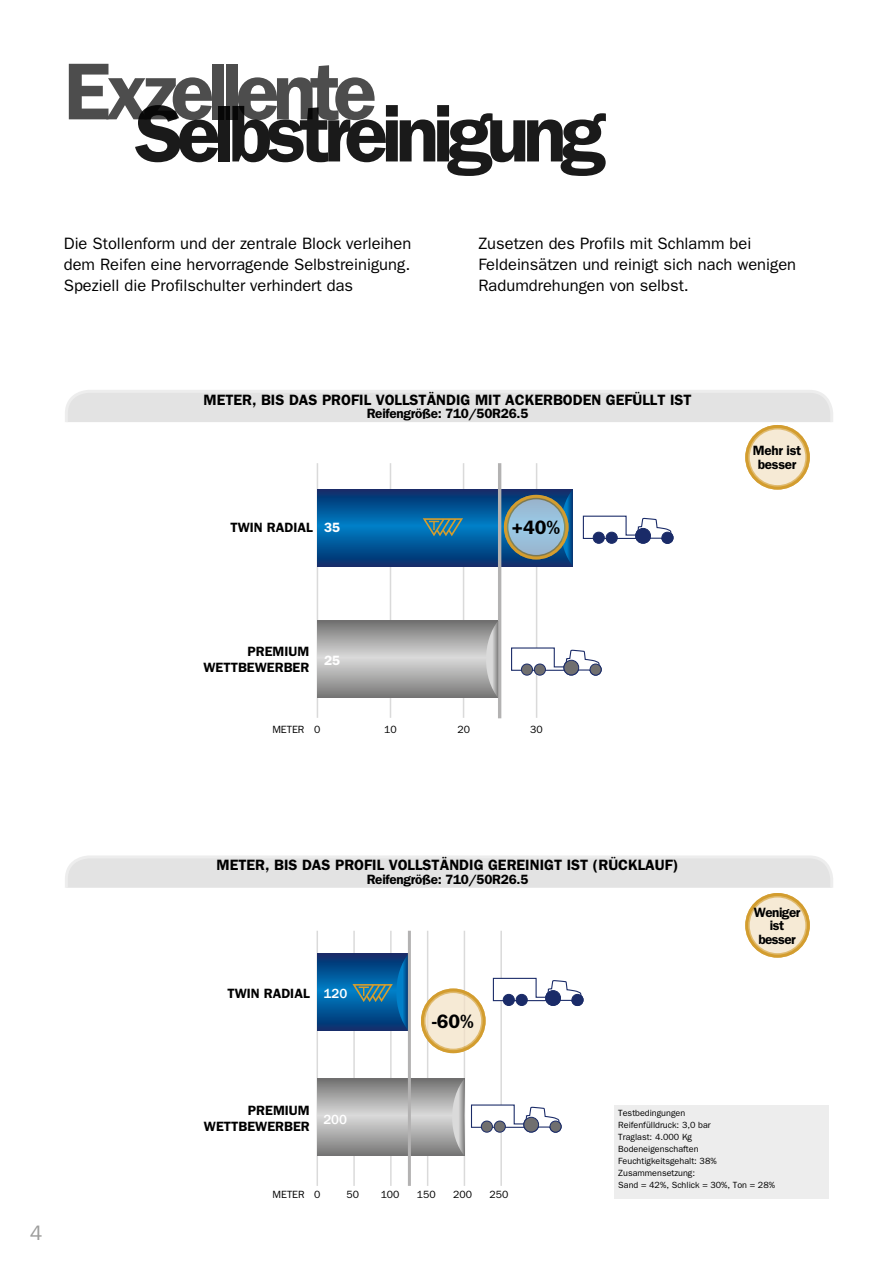
<style>
.page{position:relative;width:893px;height:1263px;background:#fff}
.page>*{position:absolute;margin:0;border:0;box-sizing:border-box;transform-origin:0 0}
.t1{font:600 81px "ITC Franklin Gothic Std";letter-spacing:-.085em;color:#000}
.t2{font:21px "ITC Franklin Gothic Std";color:#9d9d9c}
.t3{font:600 19.5px "ITC Franklin Gothic Std";color:#000}
.t4{font:16.5px/21px "ITC Franklin Gothic Std";color:#000;text-align:justify}
.t5{font:600 15px "ITC Franklin Gothic Std";color:#000}
.t6{font:600 13.5px/13.5px "ITC Franklin Gothic Std";letter-spacing:-.02em;color:#000;text-align:center}
.t7{font:600 13.5px/16.2px "ITC Franklin Gothic Std";color:#000;text-align:right}
.t8{font:600 13.5px/13.5px "ITC Franklin Gothic Std";letter-spacing:-.04em;color:#000;text-align:center}
.t9{font:500 13.5px "Franklin Gothic";color:#fff}
.t10{font:600 13.5px "ITC Franklin Gothic Std";color:#fff}
.t11{font:10.5px "ITC Franklin Gothic Std";color:#000}
.t12{font:9px/12px "ITC Franklin Gothic Std";color:#000}
</style>
<div class="page">
<hr style="left:390px;top:463px;width:1px;height:255px;background:#dadada">
<hr style="left:317px;top:463px;width:1px;height:255px;background:#dadada">
<hr style="left:536px;top:463px;width:1px;height:255px;background:#dadada">
<hr style="left:463px;top:463px;width:1px;height:255px;background:#dadada">
<svg style="left:582px;top:515px;width:92px;height:29px"></svg>
<div style="left:662px;top:532px;width:11px;height:11px;background:#1a2b68;border-radius:50%"></div>
<div style="left:661px;top:532px;width:12px;height:12px;border:1px solid #1a2b68;border-radius:50%"></div>
<div style="left:636px;top:528px;width:14px;height:15px;background:#1a2b68;border-radius:50%"></div>
<div style="left:635px;top:528px;width:16px;height:15px;border:1px solid #1a2b68;border-radius:50%"></div>
<div style="left:606px;top:532px;width:11px;height:11px;background:#1a2b68;border-radius:50%"></div>
<div style="left:606px;top:532px;width:12px;height:12px;border:1px solid #1a2b68;border-radius:50%"></div>
<div style="left:593px;top:532px;width:11px;height:11px;background:#1a2b68;border-radius:50%"></div>
<div style="left:593px;top:532px;width:12px;height:12px;border:1px solid #1a2b68;border-radius:50%"></div>
<svg style="left:511px;top:643px;width:91px;height:33px"></svg>
<div style="left:590px;top:664px;width:11px;height:11px;background:#706f6f;border-radius:50%"></div>
<div style="left:590px;top:664px;width:12px;height:11px;border:1px solid #1a2b68;border-radius:50%"></div>
<div style="left:564px;top:660px;width:15px;height:15px;background:#706f6f;border-radius:50%"></div>
<div style="left:563px;top:660px;width:16px;height:15px;border:1px solid #1a2b68;border-radius:50%"></div>
<div style="left:534px;top:664px;width:11px;height:11px;background:#706f6f;border-radius:50%"></div>
<div style="left:534px;top:664px;width:12px;height:11px;border:1px solid #1a2b68;border-radius:50%"></div>
<div style="left:521px;top:664px;width:11px;height:11px;background:#706f6f;border-radius:50%"></div>
<div style="left:521px;top:664px;width:12px;height:11px;border:1px solid #1a2b68;border-radius:50%"></div>
<svg style="left:317px;top:489px;width:244px;height:77px;background:#065190"></svg>
<svg style="left:561px;top:489px;width:12px;height:77px"></svg>
<svg style="left:423px;top:518px;width:40px;height:18px"></svg>
<hr style="left:498px;top:463px;width:3px;height:255px;background:#b3b2b2">
<svg style="left:317px;top:621px;width:169px;height:77px;background:#a7a6a6"></svg>
<svg style="left:486px;top:621px;width:12px;height:77px"></svg>
<hr style="left:390px;top:931px;width:2px;height:255px;background:#dadada">
<hr style="left:353px;top:931px;width:2px;height:255px;background:#dadada">
<hr style="left:317px;top:931px;width:1px;height:255px;background:#dadada">
<hr style="left:500px;top:931px;width:2px;height:255px;background:#dadada">
<hr style="left:464px;top:931px;width:1px;height:255px;background:#dadada">
<hr style="left:427px;top:931px;width:1px;height:255px;background:#dadada">
<svg style="left:318px;top:954px;width:34px;height:77px;background:#035496"></svg>
<svg style="left:317px;top:1079px;width:135px;height:77px;background:#a7a6a6"></svg>
<svg style="left:452px;top:1079px;width:12px;height:77px"></svg>
<svg style="left:352px;top:954px;width:56px;height:77px;background:#0f588f"></svg>
<svg style="left:492px;top:966px;width:92px;height:40px"></svg>
<div style="left:572px;top:994px;width:11px;height:11px;background:#1a2b68;border-radius:50%"></div>
<div style="left:571px;top:994px;width:12px;height:12px;border:1px solid #1a2b68;border-radius:50%"></div>
<div style="left:546px;top:990px;width:14px;height:15px;background:#1a2b68;border-radius:50%"></div>
<div style="left:545px;top:990px;width:16px;height:16px;border:1px solid #1a2b68;border-radius:50%"></div>
<div style="left:516px;top:994px;width:11px;height:11px;background:#1a2b68;border-radius:50%"></div>
<div style="left:516px;top:994px;width:12px;height:12px;border:1px solid #1a2b68;border-radius:50%"></div>
<div style="left:503px;top:994px;width:11px;height:11px;background:#1a2b68;border-radius:50%"></div>
<div style="left:503px;top:994px;width:12px;height:12px;border:1px solid #1a2b68;border-radius:50%"></div>
<svg style="left:470px;top:1100px;width:92px;height:33px"></svg>
<div style="left:550px;top:1121px;width:11px;height:11px;background:#706f6f;border-radius:50%"></div>
<div style="left:550px;top:1121px;width:11px;height:11px;border:1px solid #1a2b68;border-radius:50%"></div>
<div style="left:524px;top:1117px;width:15px;height:15px;background:#706f6f;border-radius:50%"></div>
<div style="left:523px;top:1117px;width:16px;height:15px;border:1px solid #1a2b68;border-radius:50%"></div>
<div style="left:494px;top:1121px;width:11px;height:11px;background:#706f6f;border-radius:50%"></div>
<div style="left:494px;top:1121px;width:12px;height:11px;border:1px solid #1a2b68;border-radius:50%"></div>
<div style="left:481px;top:1121px;width:11px;height:11px;background:#706f6f;border-radius:50%"></div>
<div style="left:481px;top:1121px;width:12px;height:11px;border:1px solid #1a2b68;border-radius:50%"></div>
<hr style="left:408px;top:931px;width:3px;height:255px;background:#b3b2b2">
<svg style="left:65px;top:390px;width:768px;height:32px;background:#e4e4e4"></svg>
<svg style="left:65px;top:856px;width:768px;height:32px;background:#e4e4e4"></svg>
<svg style="left:747px;top:427px;width:61px;height:60px;background:#f3e3c7"></svg>
<div style="left:745px;top:425px;width:65px;height:65px;border:4px solid #d39d2f;border-radius:50%"></div>
<div style="left:745px;top:425px;width:65px;height:65px;border:3px solid #d39d2f;border-radius:50%"></div>
<svg style="left:747px;top:895px;width:61px;height:60px;background:#f3e3c7"></svg>
<div style="left:745px;top:893px;width:65px;height:65px;border:4px solid #d39d2f;border-radius:50%"></div>
<div style="left:745px;top:893px;width:65px;height:65px;border:3px solid #d39d2f;border-radius:50%"></div>
<svg style="left:506px;top:497px;width:60px;height:60px;background:#98bccf"></svg>
<div style="left:504px;top:495px;width:64px;height:64px;border:4px solid #d39d2f;border-radius:50%"></div>
<div style="left:504px;top:495px;width:64px;height:64px;border:3px solid #d39d2f;border-radius:50%"></div>
<svg style="left:423px;top:991px;width:60px;height:60px;background:#f2e3c8"></svg>
<div style="left:421px;top:988px;width:65px;height:65px;border:4px solid #d39d2f;border-radius:50%"></div>
<div style="left:421px;top:988px;width:65px;height:65px;border:3px solid #d39d2f;border-radius:50%"></div>
<div style="left:614px;top:1106px;width:215px;height:93px;background:#ededed"></div>
<h1 class="t1" style="left:64px;top:44px;width:315px">Exzellente</h1>
<h1 class="t1" style="left:135px;top:86px;width:472px">Selbstreinigung</h1>
<p class="t4" style="left:64px;top:233px;width:349px">Die Stollenform und der zentrale Block verleihen dem Reifen eine hervorragende Selbstreinigung.<br>Speziell die Profilschulter verhindert das</p>
<p class="t4" style="left:478px;top:233px;width:319px;text-align:left">Zusetzen des Profils mit Schlamm bei<br>Feldeinsätzen und reinigt sich nach wenigen<br>Radumdrehungen von selbst.</p>
<p class="t5" style="left:203px;top:391px;width:490px">METER, BIS DAS PROFIL VOLLSTÄNDIG MIT ACKERBODEN GEFÜLLT IST</p>
<p class="t6" style="left:367px;top:407px;width:163px">Reifengröße: 710/50R26.5</p>
<p class="t7" style="left:230px;top:519px;width:84px">TWIN RADIAL</p>
<p class="t10" style="left:324px;top:519px;width:18px">35</p>
<p class="t7" style="left:203px;top:643px;width:107px">PREMIUM<br>WETTBEWERBER</p>
<p class="t10" style="left:324px;top:653px;width:18px">25</p>
<p class="t3" style="left:511px;top:516px;width:50px">+40%</p>
<p class="t11" style="left:272px;top:723px;width:50px">METER 0</p>
<p class="t11" style="left:384px;top:723px;width:14px">10</p>
<p class="t11" style="left:457px;top:723px;width:14px">20</p>
<p class="t11" style="left:530px;top:723px;width:14px">30</p>
<p class="t6" style="left:753px;top:444px;width:50px">Mehr ist besser</p>
<p class="t2" style="left:30px;top:1221px;width:14px">4</p>
<p class="t5" style="left:217px;top:856px;width:463px">METER, BIS DAS PROFIL VOLLSTÄNDIG GEREINIGT IST (RÜCKLAUF)</p>
<p class="t6" style="left:367px;top:872px;width:163px">Reifengröße: 710/50R26.5</p>
<p class="t7" style="left:227px;top:985px;width:84px">TWIN RADIAL</p>
<p class="t9" style="left:323px;top:985px;width:25px">120</p>
<p class="t3" style="left:432px;top:1009px;width:43px">-60%</p>
<p class="t8" style="left:754px;top:905px;width:48px">Weniger ist besser</p>
<p class="t7" style="left:204px;top:1102px;width:107px">PREMIUM<br>WETTBEWERBER</p>
<p class="t9" style="left:323px;top:1111px;width:25px">200</p>
<p class="t11" style="left:272px;top:1188px;width:50px">METER 0</p>
<p class="t11" style="left:347px;top:1188px;width:14px">50</p>
<p class="t11" style="left:381px;top:1188px;width:20px">100</p>
<p class="t11" style="left:417px;top:1188px;width:20px">150</p>
<p class="t11" style="left:453px;top:1188px;width:20px">200</p>
<p class="t11" style="left:490px;top:1188px;width:20px">250</p>
<p class="t12" style="left:618px;top:1107px;width:158px">Testbedingungen<br>Reifenfülldruck: 3,0 bar<br>Traglast: 4.000 Kg<br>Bodeneigenschaften<br>Feuchtigkeitsgehalt: 38%<br>Zusammensetzung:<br>Sand = 42%, Schlick = 30%, Ton = 28%</p>
</div>
